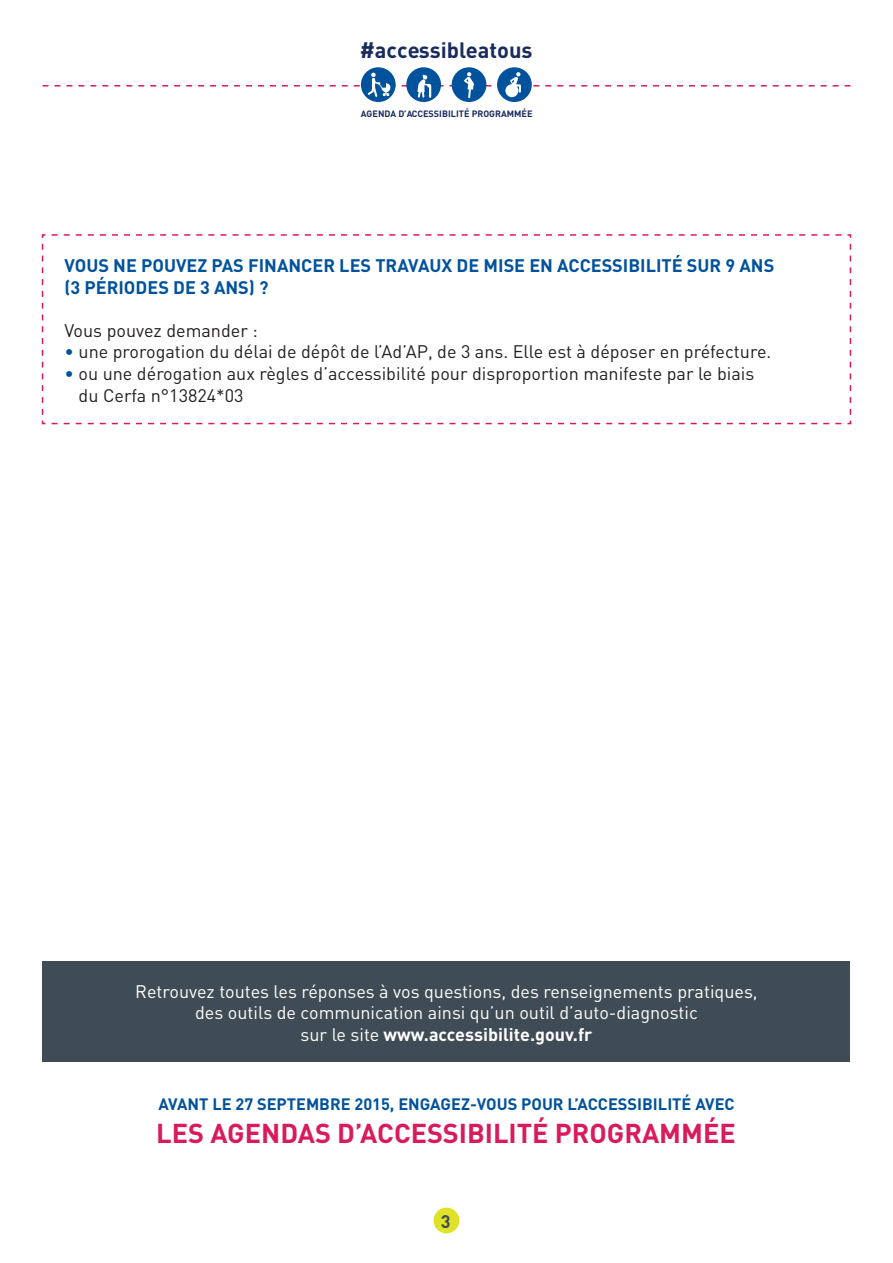
<style>
.page{position:relative;width:893px;height:1263px;background:#fff}
.page>*{position:absolute;margin:0;border:0;box-sizing:border-box;transform-origin:0 0}
.t1{font:700 27px "DIN";color:#d91b5b}
.t2{font:700 21.9px "DIN";color:#1a2c5d}
.t3{font:18px/21.6px "DIN";color:#221f1f}
.t4{font:18px/21.6px "DIN";color:#fff;text-align:center}
.t5{font:700 18px/21.6px "DIN";color:#00529c}
.t6{font:700 18px "DIN";color:#404c55}
.t7{font:700 16.35px "DIN";color:#00529c}
.t8{font:700 9.15px "DIN";color:#1a2c5d}
.s1{color:#00529c}
.s2{font-weight:700}
</style>
<div class="page">
<svg style="left:497px;top:67px;width:35px;height:35px"></svg>
<svg style="left:361px;top:67px;width:35px;height:35px"></svg>
<div style="left:452px;top:67px;width:34px;height:35px;background:#00529c;border-radius:50%"></div>
<svg style="left:406px;top:67px;width:35px;height:35px"></svg>
<svg style="left:43px;top:72px;width:807px;height:27px"></svg>
<div style="left:43px;top:962px;width:807px;height:100px;background:#404c55"></div>
<svg style="left:41px;top:234px;width:811px;height:191px"></svg>
<div style="left:434px;top:1207px;width:25px;height:26px;background:#dfe228;border-radius:50%"></div>
<p class="t2" style="left:360px;top:37px;width:174px">#accessibleatous</p>
<p class="t8" style="left:361px;top:108px;width:173px">AGENDA D’ACCESSIBILITÉ PROGRAMMÉE</p>
<p class="t5" style="left:65px;top:254px;width:711px">VOUS NE POUVEZ PAS FINANCER LES TRAVAUX DE MISE EN ACCESSIBILITÉ SUR 9 ANS (3 PÉRIODES DE 3 ANS) ?</p>
<p class="t3" style="left:65px;top:321px;width:195px">Vous pouvez demander :</p>
<p class="t3" style="left:65px;top:342px;width:708px"><span class="s1">•</span> une prorogation du délai de dépôt de l’Ad’AP, de 3 ans. Elle est à déposer en préfecture.</p>
<p class="t3" style="left:79px;top:364px;width:677px;text-indent:-14px"><span class="s1">•</span> ou une dérogation aux règles d’accessibilité pour disproportion manifeste par le biais du Cerfa n°13824*03</p>
<p class="t4" style="left:135px;top:982px;width:624px">Retrouvez toutes les réponses à vos questions, des renseignements pratiques, des outils de communication ainsi qu’un outil d’auto-diagnostic<br>sur le site <span class="s2">www.accessibilite.gouv.fr</span></p>
<p class="t7" style="left:158px;top:1094px;width:578px">AVANT LE 27 SEPTEMBRE 2015, ENGAGEZ-VOUS POUR L’ACCESSIBILITÉ AVEC</p>
<h1 class="t1" style="left:156px;top:1118px;width:581px">LES AGENDAS D’ACCESSIBILITÉ PROGRAMMÉE</h1>
<p class="t6" style="left:441px;top:1211px;width:11px">3</p>
</div>
